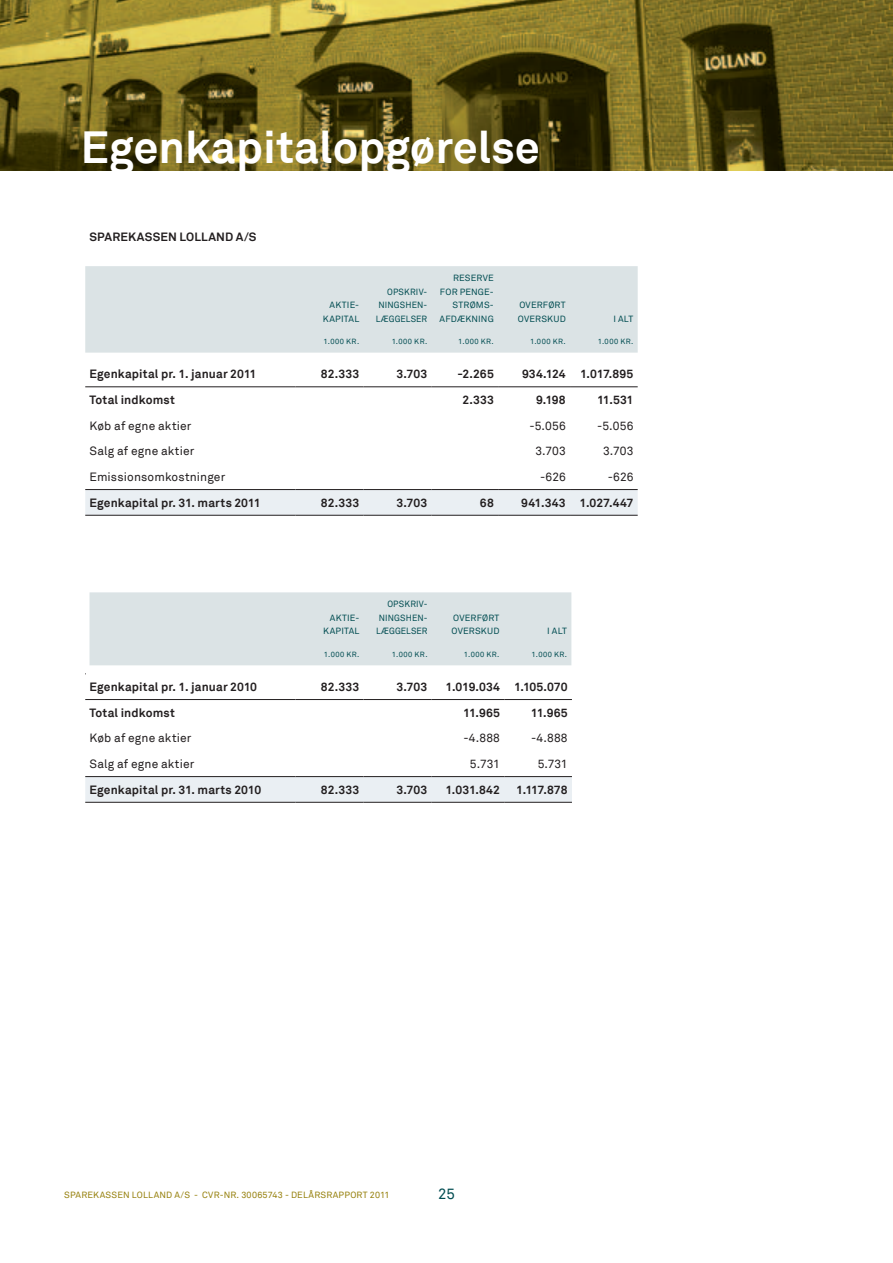
<style>
.page{position:relative;width:893px;height:1263px;background:#fff}
.page>*{position:absolute;margin:0;border:0;box-sizing:border-box;transform-origin:0 0}
.t1{font:700 45px "Akkurat";color:#fff}
.t2{font:15px "Akkurat";color:#004c51}
.t3{font:700 12px "Akkurat";letter-spacing:.01em;color:#231f20}
.t4{font:12px "Akkurat";letter-spacing:.01em;color:#231f20}
.t5{font:700 12px "Akkurat";letter-spacing:-.01em;color:#231f20}
.t6{font:9px/13.5px "Akkurat";letter-spacing:.02em;color:#004c51}
.t7{font:9px "Akkurat";letter-spacing:.025em;color:#957f0a}
.t8{font:9px "Akkurat";letter-spacing:.02em;color:#004c51;scale:.95 1}
.t9{font:7.5px "Akkurat";letter-spacing:.07em;color:#004c51}
</style>
<div class="page">
<img style="left:0;top:0;width:893px;height:170px">
<div style="left:85px;top:266px;width:553px;height:87px;background:#dbe3e5"></div>
<svg style="left:85px;top:490px;width:553px;height:25px;background:#e7ecf0"></svg>
<hr style="left:295px;top:386px;width:68px;height:1px;background:#231f20">
<hr style="left:363px;top:386px;width:68px;height:1px;background:#231f20">
<hr style="left:431px;top:386px;width:67px;height:1px;background:#231f20">
<hr style="left:498px;top:386px;width:72px;height:1px;background:#231f20">
<hr style="left:570px;top:386px;width:68px;height:1px;background:#231f20">
<hr style="left:85px;top:386px;width:210px;height:1px;background:#231f20">
<hr style="left:85px;top:489px;width:210px;height:1px;background:#231f20">
<hr style="left:295px;top:489px;width:68px;height:1px;background:#231f20">
<hr style="left:363px;top:489px;width:68px;height:1px;background:#231f20">
<hr style="left:431px;top:489px;width:67px;height:1px;background:#231f20">
<hr style="left:498px;top:489px;width:72px;height:1px;background:#231f20">
<hr style="left:570px;top:489px;width:68px;height:1px;background:#231f20">
<hr style="left:85px;top:515px;width:210px;height:1px;background:#231f20">
<hr style="left:295px;top:515px;width:68px;height:1px;background:#231f20">
<hr style="left:363px;top:515px;width:68px;height:1px;background:#231f20">
<hr style="left:431px;top:515px;width:67px;height:1px;background:#231f20">
<hr style="left:498px;top:515px;width:72px;height:1px;background:#231f20">
<hr style="left:570px;top:515px;width:68px;height:1px;background:#231f20">
<svg style="left:85px;top:777px;width:487px;height:25px;background:#e7ecf0"></svg>
<hr style="left:295px;top:699px;width:68px;height:1px;background:#231f20">
<hr style="left:363px;top:699px;width:68px;height:1px;background:#231f20">
<hr style="left:431px;top:699px;width:73px;height:1px;background:#231f20">
<hr style="left:504px;top:699px;width:68px;height:1px;background:#231f20">
<hr style="left:85px;top:673px;width:210px;height:1px;background:#231f20">
<hr style="left:85px;top:699px;width:210px;height:1px;background:#231f20">
<hr style="left:85px;top:776px;width:210px;height:1px;background:#231f20">
<hr style="left:295px;top:776px;width:68px;height:1px;background:#231f20">
<hr style="left:363px;top:776px;width:68px;height:1px;background:#231f20">
<hr style="left:431px;top:776px;width:73px;height:1px;background:#231f20">
<hr style="left:504px;top:776px;width:68px;height:1px;background:#231f20">
<hr style="left:85px;top:802px;width:210px;height:1px;background:#231f20">
<hr style="left:295px;top:802px;width:68px;height:1px;background:#231f20">
<hr style="left:363px;top:802px;width:68px;height:1px;background:#231f20">
<hr style="left:431px;top:802px;width:73px;height:1px;background:#231f20">
<hr style="left:504px;top:802px;width:68px;height:1px;background:#231f20">
<div style="left:90px;top:592px;width:481px;height:73px;background:#dbe3e5"></div>
<div style="left:87px;top:670px;width:518px;height:6px;background:#fff"></div>
<h1 class="t1" style="left:81px;top:119px;width:461px">Egenkapitalopgørelse</h1>
<h1 class="t1" style="left:93px;top:119px;width:226px">Bestyrelse</h1>
<p class="t3" style="left:90px;top:229px;width:168px">Sparekassen Lolland A/S</p>
<p class="t6" style="left:330px;top:298px;width:12px">AKTIE</p>
<p class="t6" style="left:355px;top:298px;width:5px">-</p>
<p class="t6" style="left:323px;top:312px;width:7px">KAPITAL</p>
<p class="t8" style="left:387px;top:286px;width:13px">OPSKRIV</p>
<p class="t8" style="left:423px;top:286px;width:5px">-</p>
<p class="t8" style="left:379px;top:300px;width:7px">NINGSHEN</p>
<p class="t8" style="left:423px;top:300px;width:5px">-</p>
<p class="t8" style="left:376px;top:313px;width:21px">LÆGGELSER</p>
<p class="t6" style="left:453px;top:271px;width:13px">RESERVE</p>
<p class="t6" style="left:440px;top:285px;width:7px">FOR</p>
<p class="t6" style="left:460px;top:285px;width:7px">PENGE</p>
<p class="t6" style="left:490px;top:285px;width:5px">-</p>
<p class="t6" style="left:452px;top:298px;width:8px">STRØMS</p>
<p class="t6" style="left:490px;top:298px;width:5px">-</p>
<p class="t6" style="left:440px;top:312px;width:7px">AFD</p>
<p class="t6" style="left:457px;top:312px;width:15px">ÆKNING</p>
<p class="t6" style="left:518px;top:298px;width:15px">OVERFØRT<br>OVERSKUD</p>
<p class="t6" style="left:613px;top:312px;width:11px">I ALT</p>
<p class="t9" style="left:324px;top:337px;width:37px">1.000 KR.</p>
<p class="t9" style="left:392px;top:337px;width:37px">1.000 KR.</p>
<p class="t9" style="left:458px;top:337px;width:37px">1.000 KR.</p>
<p class="t9" style="left:530px;top:337px;width:37px">1.000 KR.</p>
<p class="t9" style="left:598px;top:337px;width:37px">1.000 KR.</p>
<p class="t3" style="left:90px;top:366px;width:168px">Egenkapital pr. 1. januar 2011</p>
<p class="t3" style="left:321px;top:366px;width:40px">82.333</p>
<p class="t3" style="left:396px;top:366px;width:32px">3.703</p>
<p class="t3" style="left:457px;top:366px;width:38px">-2.265</p>
<p class="t3" style="left:522px;top:366px;width:113px">934.124 1.017.895</p>
<p class="t3" style="left:90px;top:392px;width:87px">Total indkomst</p>
<p class="t3" style="left:462px;top:392px;width:33px">2.333</p>
<p class="t3" style="left:536px;top:392px;width:31px">9.198</p>
<p class="t3" style="left:597px;top:392px;width:38px">11.531</p>
<p class="t4" style="left:90px;top:418px;width:103px">KØB AF EGNE AKTIER</p>
<p class="t4" style="left:529px;top:418px;width:38px">-5.056</p>
<p class="t4" style="left:597px;top:418px;width:38px">-5.056</p>
<p class="t4" style="left:90px;top:444px;width:106px">SALG AF EGNE AKTIER</p>
<p class="t4" style="left:535px;top:444px;width:32px">3.703</p>
<p class="t4" style="left:603px;top:444px;width:32px">3.703</p>
<p class="t4" style="left:90px;top:470px;width:137px">EMISSIONSOMKOSTNINGER</p>
<p class="t4" style="left:540px;top:470px;width:27px">-626</p>
<p class="t4" style="left:608px;top:470px;width:27px">-626</p>
<p class="t5" style="left:90px;top:495px;width:173px">Egenkapital pr. 31. marts 2011</p>
<p class="t3" style="left:321px;top:495px;width:40px">82.333</p>
<p class="t3" style="left:396px;top:495px;width:32px">3.703</p>
<p class="t3" style="left:480px;top:495px;width:15px">68</p>
<p class="t3" style="left:521px;top:495px;width:114px">941.343 1.027.447</p>
<p class="t6" style="left:330px;top:611px;width:12px">AKTIE</p>
<p class="t6" style="left:356px;top:611px;width:5px">-</p>
<p class="t6" style="left:323px;top:625px;width:7px">KAPITAL</p>
<p class="t8" style="left:387px;top:599px;width:13px">OPSKRIV</p>
<p class="t8" style="left:424px;top:599px;width:5px">-</p>
<p class="t8" style="left:379px;top:612px;width:7px">NINGSHEN</p>
<p class="t8" style="left:424px;top:612px;width:5px">-</p>
<p class="t8" style="left:376px;top:626px;width:21px">LÆGGELSER</p>
<p class="t6" style="left:452px;top:611px;width:15px">OVERFØRT<br>OVERSKUD</p>
<p class="t6" style="left:547px;top:625px;width:11px">I ALT</p>
<p class="t9" style="left:324px;top:650px;width:37px">1.000 KR.</p>
<p class="t9" style="left:392px;top:650px;width:37px">1.000 KR.</p>
<p class="t9" style="left:464px;top:650px;width:37px">1.000 KR.</p>
<p class="t9" style="left:532px;top:650px;width:37px">1.000 KR.</p>
<p class="t3" style="left:90px;top:679px;width:169px">Egenkapital pr. 1. januar 2010</p>
<p class="t3" style="left:321px;top:679px;width:40px">82.333</p>
<p class="t3" style="left:396px;top:679px;width:32px">3.703</p>
<p class="t3" style="left:446px;top:679px;width:124px">1.019.034 1.105.070</p>
<p class="t3" style="left:89px;top:705px;width:87px">Total indkomst</p>
<p class="t3" style="left:463px;top:705px;width:38px">11.965</p>
<p class="t3" style="left:531px;top:705px;width:38px">11.965</p>
<p class="t4" style="left:90px;top:731px;width:103px">KØB AF EGNE AKTIER</p>
<p class="t4" style="left:463px;top:731px;width:38px">-4.888</p>
<p class="t4" style="left:531px;top:731px;width:38px">-4.888</p>
<p class="t4" style="left:90px;top:757px;width:106px">SALG AF EGNE AKTIER</p>
<p class="t4" style="left:470px;top:757px;width:32px">5.731</p>
<p class="t4" style="left:538px;top:757px;width:32px">5.731</p>
<p class="t5" style="left:90px;top:782px;width:173px">Egenkapital pr. 31. marts 2010</p>
<p class="t3" style="left:321px;top:782px;width:40px">82.333</p>
<p class="t3" style="left:396px;top:782px;width:32px">3.703</p>
<p class="t3" style="left:446px;top:782px;width:56px">1.031.842</p>
<p class="t3" style="left:516px;top:782px;width:53px">1.117.878</p>
<p class="t7" style="left:64px;top:1190px;width:234px">SPAREKASSEN LOLLAND A/S - CVR-NR. 30065743 - DEL</p>
<p class="t7" style="left:308px;top:1190px;width:83px">ÅRSRAPPORT 2011</p>
<p class="t2" style="left:438px;top:1185px;width:18px">25</p>
</div>
